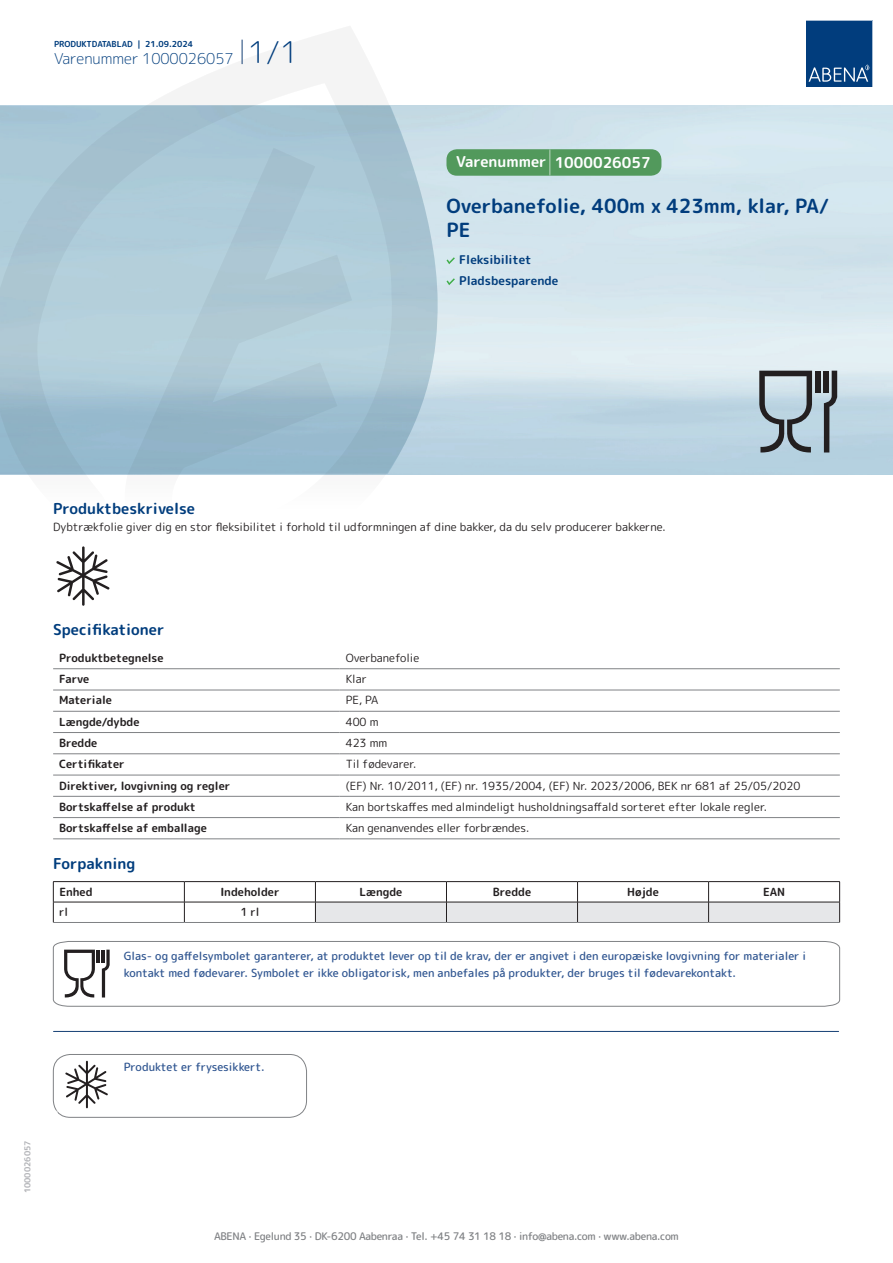
<style>
.page{position:relative;width:893px;height:1263px;background:#fff}
.page>*{position:absolute;margin:0;border:0;box-sizing:border-box;transform-origin:0 0}
.t1{font:700 19.5px/24px "Rounded Mplus 1 c";color:#013d7d}
.t2{font:700 15px "Rounded Mplus 1 c";color:#013d7d}
.t3{font:300 15px "Rounded Mplus 1 c";color:#013d7d}
.t4{font:700 15px "Rounded Mplus 1 c";color:#fff}
.t5{font:700 12px/21px "Rounded Mplus 1 c";color:#013d7d}
.t6{font:11.25px "Rounded Mplus 1 c";color:#231f20}
.t7{font:500 11.25px/16.5px "Rounded Mplus 1 c";color:#305691}
.t8{font:700 11.25px "Rounded Mplus 1 c";color:#231f20}
.t9{font:500 11.25px "Rounded Mplus 1 c";color:#231f20}
.t10{font:500 10.5px "Rounded Mplus 1 c";letter-spacing:-.03em;color:#808285}
.t11{font:700 10.5px "Rounded Mplus 1 c";color:#fff}
.t12{font:700 8.25px "Rounded Mplus 1 c";color:#013d7d}
.t13{font:700 8.25px "Rounded Mplus 1 c";color:#b2b3b7}
.s1{font-size:30px}
.s2{font-size:25.5px}
</style>
<div class="page">
<img style="left:439px;top:106px;width:454px;height:368px">
<svg style="left:0;top:26px;width:439px;height:449px"></svg>
<svg style="left:0;top:106px;width:438px;height:368px;background:#a8c6d4"></svg>
<svg style="left:242px;top:40px;width:1px;height:24px"></svg>
<svg style="left:806px;top:20px;width:67px;height:67px;background:#144b86"></svg>
<svg style="left:56px;top:546px;width:54px;height:60px"></svg>
<hr style="left:53px;top:668px;width:287px;height:1px;background:#808285">
<hr style="left:340px;top:668px;width:500px;height:1px;background:#808285">
<hr style="left:53px;top:690px;width:287px;height:1px;background:#808285">
<hr style="left:340px;top:690px;width:500px;height:1px;background:#808285">
<hr style="left:53px;top:711px;width:287px;height:1px;background:#808285">
<hr style="left:340px;top:711px;width:500px;height:1px;background:#808285">
<hr style="left:53px;top:732px;width:287px;height:1px;background:#808285">
<hr style="left:340px;top:732px;width:500px;height:1px;background:#808285">
<hr style="left:53px;top:753px;width:287px;height:1px;background:#808285">
<hr style="left:340px;top:753px;width:500px;height:1px;background:#808285">
<hr style="left:53px;top:775px;width:287px;height:1px;background:#808285">
<hr style="left:340px;top:775px;width:500px;height:1px;background:#808285">
<hr style="left:53px;top:796px;width:287px;height:1px;background:#808285">
<hr style="left:340px;top:796px;width:500px;height:1px;background:#808285">
<hr style="left:53px;top:817px;width:287px;height:1px;background:#808285">
<hr style="left:340px;top:817px;width:500px;height:1px;background:#808285">
<hr style="left:53px;top:838px;width:287px;height:1px;background:#808285">
<hr style="left:340px;top:838px;width:500px;height:1px;background:#808285">
<hr style="left:53px;top:881px;width:131px;height:1px;background:#231f20">
<hr style="left:184px;top:881px;width:131px;height:1px;background:#231f20">
<hr style="left:315px;top:881px;width:131px;height:1px;background:#231f20">
<hr style="left:446px;top:881px;width:131px;height:1px;background:#231f20">
<hr style="left:577px;top:881px;width:132px;height:1px;background:#231f20">
<hr style="left:709px;top:881px;width:131px;height:1px;background:#231f20">
<hr style="left:53px;top:902px;width:131px;height:1px;background:#231f20">
<svg style="left:53px;top:882px;width:1px;height:40px"></svg>
<hr style="left:184px;top:902px;width:131px;height:1px;background:#231f20">
<svg style="left:184px;top:882px;width:1px;height:40px"></svg>
<svg style="left:315px;top:882px;width:525px;height:40px"></svg>
<hr style="left:53px;top:922px;width:131px;height:1px;background:#808285">
<hr style="left:184px;top:922px;width:131px;height:1px;background:#808285">
<hr style="left:315px;top:922px;width:131px;height:1px;background:#808285">
<hr style="left:446px;top:922px;width:131px;height:1px;background:#808285">
<hr style="left:577px;top:922px;width:132px;height:1px;background:#808285">
<hr style="left:709px;top:922px;width:131px;height:1px;background:#808285">
<svg style="left:53px;top:941px;width:787px;height:66px"></svg>
<hr style="left:54px;top:1031px;width:785px;height:1px;background:#153f74">
<svg style="left:65px;top:1061px;width:43px;height:47px"></svg>
<div style="left:53px;top:1054px;width:254px;height:63px;border:1px solid #808285;border-radius:17px"></div>
<svg style="left:824px;top:371px;width:13px;height:81px"></svg>
<div style="left:815px;top:371px;width:5px;height:22px;background:#231f20"></div>
<div style="left:823px;top:371px;width:6px;height:22px;background:#231f20"></div>
<svg style="left:759px;top:371px;width:53px;height:81px;background:#909ea7"></svg>
<svg style="left:446px;top:257px;width:9px;height:7px"></svg>
<svg style="left:446px;top:278px;width:9px;height:7px"></svg>
<div style="left:446px;top:149px;width:215px;height:27px;background:#52995c;border-radius:10px"></div>
<p class="t12" style="left:54px;top:38px;width:141px">PRODUKTDATABLAD | 21.09.2024</p>
<h2 class="t3" style="left:54px;top:48px;width:246px">Varenummer 1000026057 <span class="s1">1/1</span></h2>
<h2 class="t4" style="left:456px;top:152px;width:196px">Varenummer <span class="s2">|</span> 1000026057</h2>
<h1 class="t1" style="left:446px;top:194px;width:384px">Overbanefolie, 400m x 423mm, klar, PA/<br>PE</h1>
<p class="t5" style="left:459px;top:249px;width:101px">Fleksibilitet<br>Pladsbesparende</p>
<h2 class="t2" style="left:53px;top:498px;width:143px">Produktbeskrivelse</h2>
<p class="t6" style="left:53px;top:518px;width:614px">Dybtrækfolie giver dig en stor fleksibilitet i forhold til udformningen af dine bakker, da du selv producerer bakkerne.</p>
<h2 class="t2" style="left:53px;top:619px;width:113px">Specifikationer</h2>
<p class="t8" style="left:59px;top:650px;width:106px">Produktbetegnelse</p>
<p class="t6" style="left:346px;top:650px;width:75px">Overbanefolie</p>
<p class="t8" style="left:59px;top:671px;width:32px">Farve</p>
<p class="t6" style="left:346px;top:671px;width:23px">Klar</p>
<p class="t8" style="left:59px;top:692px;width:54px">Materiale</p>
<p class="t6" style="left:346px;top:692px;width:34px">PE, PA</p>
<p class="t8" style="left:59px;top:714px;width:82px">Længde/dybde</p>
<p class="t6" style="left:346px;top:714px;width:34px">400 m</p>
<p class="t8" style="left:59px;top:735px;width:40px">Bredde</p>
<p class="t6" style="left:346px;top:735px;width:43px">423 mm</p>
<p class="t8" style="left:59px;top:756px;width:67px">Certifikater</p>
<p class="t6" style="left:346px;top:756px;width:72px">Til fødevarer.</p>
<p class="t8" style="left:59px;top:777px;width:173px">Direktiver, lovgivning og regler</p>
<p class="t6" style="left:346px;top:777px;width:456px">(EF) Nr. 10/2011, (EF) nr. 1935/2004, (EF) Nr. 2023/2006, BEK nr 681 af 25/05/2020</p>
<p class="t8" style="left:59px;top:799px;width:138px">Bortskaffelse af produkt</p>
<p class="t6" style="left:346px;top:799px;width:423px">Kan bortskaffes med almindeligt husholdningsaffald sorteret efter lokale regler.</p>
<p class="t8" style="left:59px;top:820px;width:149px">Bortskaffelse af emballage</p>
<p class="t6" style="left:346px;top:820px;width:185px">Kan genanvendes eller forbrændes.</p>
<h2 class="t2" style="left:53px;top:853px;width:84px">Forpakning</h2>
<p class="t8" style="left:59px;top:884px;width:35px">Enhed</p>
<p class="t8" style="left:220px;top:884px;width:61px">Indeholder</p>
<p class="t8" style="left:359px;top:884px;width:44px">Længde</p>
<p class="t8" style="left:493px;top:884px;width:40px">Bredde</p>
<p class="t8" style="left:627px;top:884px;width:33px">Højde</p>
<p class="t8" style="left:763px;top:884px;width:24px">EAN</p>
<p class="t9" style="left:59px;top:904px;width:10px">rl</p>
<p class="t9" style="left:240px;top:904px;width:21px">1 rl</p>
<p class="t7" style="left:124px;top:948px;width:684px">Glas- og gaffelsymbolet garanterer, at produktet lever op til de krav, der er angivet i den europæiske lovgivning for materialer i kontakt med fødevarer. Symbolet er ikke obligatorisk, men anbefales på produkter, der bruges til fødevarekontakt.</p>
<p class="t13" style="left:22px;top:1193px;width:54px;rotate:-90deg">1000026057</p>
<p class="t11" style="left:53px;top:1106px;width:7px">*</p>
<p class="t7" style="left:124px;top:1059px;width:142px">Produktet er frysesikkert.</p>
<p class="t10" style="left:214px;top:1229px;width:466px">ABENA · Egelund 35 · DK-6200 Aabenraa · Tel. +45 74 31 18 18 · info@abena.com · www.abena.com</p>
</div>
